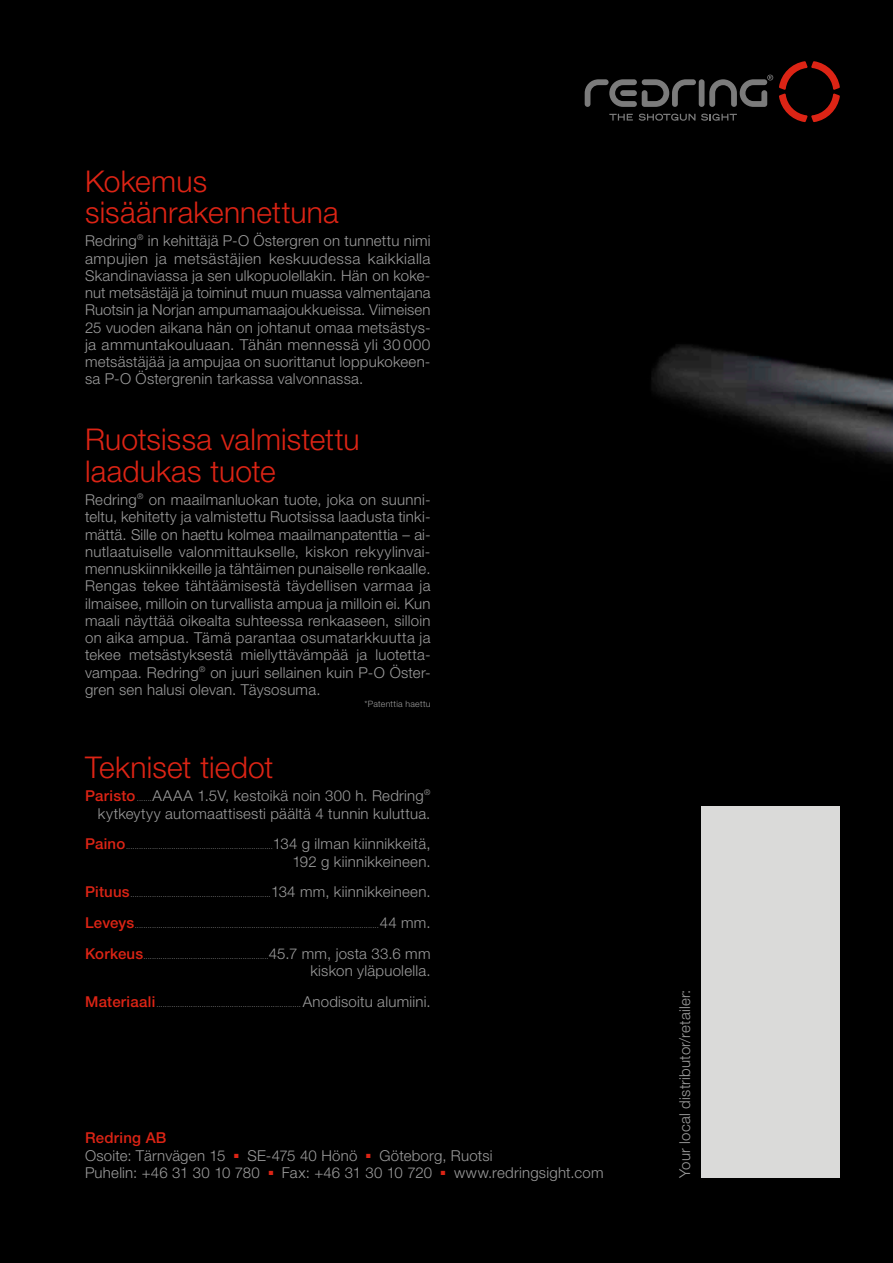
<style>
.page{position:relative;width:893px;height:1263px;background:#000}
.page>*{position:absolute;margin:0;border:0;box-sizing:border-box;transform-origin:0 0}
.t1{font:300 30px/31.5px "Helvetica Neue LT Std";letter-spacing:.005em;color:#dc2415}
.t2{font:300 15px/17.2px "Helvetica Neue LT Std";letter-spacing:.015em;color:#9c9c9c;text-align:justify}
.t3{font:500 15px "Helvetica Neue LT Std";letter-spacing:.015em;color:#dc2415}
.t4{font:300 8.7px "Helvetica Neue LT Std";letter-spacing:.025em;color:#9c9c9c}
.t5{font:300 7.5px "Helvetica Neue LT Std";color:#9c9c9c}
.s1{font-weight:500;color:#dc2415}
.s2{font-size:7.5px}
.s3{font-weight:500;font-size:15px;color:#dc2415}
.s4{font-size:15px}
</style>
<div class="page">
<div style="left:699px;top:79px;width:5px;height:28px;background:#7b7b7b;border-radius:3px"></div>
<svg style="left:585px;top:79px;width:111px;height:28px"></svg>
<svg style="left:609px;top:114px;width:24px;height:7px"></svg>
<svg style="left:639px;top:114px;width:56px;height:7px"></svg>
<svg style="left:701px;top:114px;width:36px;height:7px"></svg>
<svg style="left:779px;top:61px;width:61px;height:61px"></svg>
<svg style="left:709px;top:75px;width:64px;height:32px"></svg>
<div style="left:702px;top:806px;width:138px;height:372px;background:#dadad9"></div>
<h1 class="t1" style="left:85px;top:164px;width:255px">Kokemus sisäänrakennettuna</h1>
<p class="t2" style="left:85px;top:232px;width:347px">Redring<sup>®</sup> in kehittäjä P-O Östergren on tunnettu nimi ampujien ja metsästäjien keskuudessa kaikkialla Skandinaviassa ja sen ulkopuolellakin. Hän on koke&shy;nut metsästäjä ja toiminut muun muassa valmentajana Ruotsin ja Norjan ampumamaajoukkueissa. Viimeisen 25 vuoden aikana hän on johtanut omaa metsästys&shy;ja ammuntakouluaan. Tähän mennessä yli 30 000 metsästäjää ja ampujaa on suorittanut loppukokeen&shy;sa P-O Östergrenin tarkassa valvonnassa.</p>
<h1 class="t1" style="left:85px;top:423px;width:276px">Ruotsissa valmistettu laadukas tuote</h1>
<p class="t2" style="left:85px;top:491px;width:347px">Redring<sup>®</sup> on maailmanluokan tuote, joka on suunni&shy;teltu, kehitetty ja valmistettu Ruotsissa laadusta tinki&shy;mättä. Sille on haettu kolmea maailmanpatenttia – ai&shy;nutlaatuiselle valonmittaukselle, kiskon rekyylinvai&shy;mennuskiinnikkeille ja tähtäimen punaiselle renkaalle.<br>Rengas tekee tähtäämisestä täydellisen varmaa ja ilmaisee, milloin on turvallista ampua ja milloin ei. Kun maali näyttää oikealta suhteessa renkaaseen, silloin on aika ampua. Tämä parantaa osumatarkkuutta ja tekee metsästyksestä miellyttävämpää ja luotetta&shy;vampaa. Redring<sup>®</sup> on juuri sellainen kuin P-O Öster&shy;gren sen halusi olevan. Täysosuma.</p>
<p class="t4" style="left:364px;top:699px;width:68px">*Patenttia haettu</p>
<h1 class="t1" style="left:85px;top:751px;width:190px">Tekniset tiedot</h1>
<p class="t2" style="left:85px;top:787px;width:347px;text-align:right"><span class="s1">Paristo</span> <span class="s2">.......</span>AAAA 1.5V, kestoikä noin 300 h. Redring<sup>® </sup>kytkeytyy automaattisesti päältä 4 tunnin kuluttua.</p>
<p class="t5" style="left:85px;top:842px;width:347px"><span class="s3">Paino</span>....................................................................<span class="s4">134 g ilman kiinnikkeitä,</span></p>
<p class="t2" style="left:292px;top:852px;width:140px">192 g kiinnikkeineen.</p>
<p class="t5" style="left:85px;top:890px;width:347px"><span class="s3">Pituus</span>.................................................................<span class="s4">134 mm, kiinnikkeineen.</span></p>
<p class="t5" style="left:85px;top:921px;width:347px"><span class="s3">Leveys</span>.................................................................................................................<span class="s4">44 mm.</span></p>
<p class="t5" style="left:85px;top:951px;width:347px"><span class="s3">Korkeus</span>..........................................................<span class="s4">45.7 mm, josta 33.6 mm</span></p>
<p class="t2" style="left:310px;top:962px;width:122px">kiskon yläpuolella.</p>
<p class="t5" style="left:85px;top:999px;width:347px"><span class="s3">Materiaali</span>................................................................... <span class="s4">Anodisoitu alumiini.</span></p>
<p class="t3" style="left:85px;top:1129px;width:83px">Redring AB</p>
<p class="t2" style="left:85px;top:1146px;width:142px">Osoite: Tärnvägen 15</p>
<p class="t2" style="left:234px;top:1146px;width:125px"><sup>■</sup> SE-475 40 Hönö</p>
<p class="t2" style="left:366px;top:1146px;width:128px"><sup>■</sup> Göteborg, Ruotsi</p>
<p class="t2" style="left:85px;top:1164px;width:176px">Puhelin: +46 31 30 10 780</p>
<p class="t2" style="left:269px;top:1164px;width:165px"><sup>■</sup> Fax: +46 31 30 10 720</p>
<p class="t2" style="left:441px;top:1164px;width:164px"><sup>■</sup> www.redringsight.com</p>
<p class="t2" style="left:676px;top:1178px;width:190px;rotate:-90deg">Your local distributor/retailer:</p>
</div>
